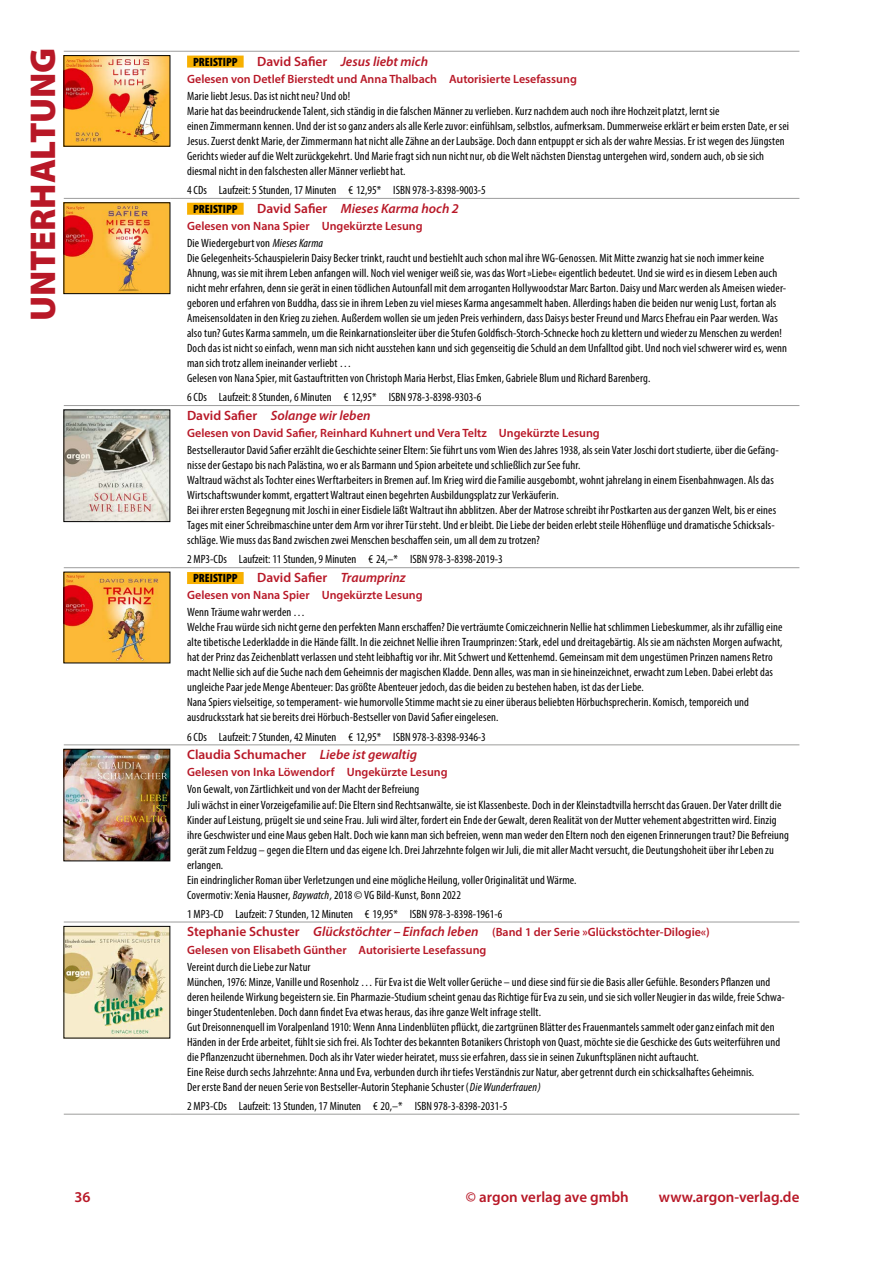
<style>
.page{position:relative;width:893px;height:1263px;background:#fff}
.page>*{position:absolute;margin:0;border:0;box-sizing:border-box;transform-origin:0 0}
.t1{font:900 36px "Myriad Pro";letter-spacing:-.01em;color:#b81827}
.t2{font:600 15px "Myriad Pro";color:#b81827}
.t3{font:italic 600 13.5px "Myriad Pro";color:#b81827}
.t4{font:600 13.5px "Myriad Pro";color:#b81827}
.t5{font:condensed 12px/15px "Myriad Pro";letter-spacing:.01em;color:#000}
.t6{font:600 12px/17.1px "Myriad Pro";color:#b81827}
.t7{font:900 condensed 12px "Myriad Pro";color:#000}
.s1{font-style:normal}
.s2{font-weight:400;font-stretch:condensed;color:#000}
.s3{font-weight:400;font-style:italic;font-stretch:condensed;color:#000}
.s4{font-style:italic}
.s5{font-weight:600;font-stretch:normal;font-size:13.5px;color:#b81827}
.s6{font-weight:600;font-style:italic;font-stretch:normal;font-size:13.5px;color:#b81827}
.s7{font-weight:600;font-stretch:normal;color:#b81827}
</style>
<div class="page">
<hr style="left:64px;top:51px;width:106px;height:1px;background:#9d9d9c">
<hr style="left:170px;top:51px;width:629px;height:1px;background:#9d9d9c">
<hr style="left:64px;top:198px;width:106px;height:1px;background:#9d9d9c">
<hr style="left:170px;top:198px;width:629px;height:1px;background:#9d9d9c">
<hr style="left:64px;top:405px;width:106px;height:1px;background:#9d9d9c">
<hr style="left:170px;top:405px;width:629px;height:1px;background:#9d9d9c">
<hr style="left:64px;top:567px;width:106px;height:1px;background:#9d9d9c">
<hr style="left:170px;top:567px;width:629px;height:1px;background:#9d9d9c">
<hr style="left:64px;top:745px;width:106px;height:1px;background:#9d9d9c">
<hr style="left:170px;top:745px;width:629px;height:1px;background:#9d9d9c">
<hr style="left:64px;top:922px;width:106px;height:1px;background:#9d9d9c">
<hr style="left:170px;top:922px;width:629px;height:1px;background:#9d9d9c">
<hr style="left:64px;top:1114px;width:106px;height:1px;background:#9d9d9c">
<hr style="left:170px;top:1114px;width:629px;height:1px;background:#9d9d9c">
<img style="left:66px;top:57px;width:102px;height:87px">
<div style="left:187px;top:56px;width:57px;height:12px;background:#f7b000"></div>
<img style="left:66px;top:205px;width:102px;height:87px">
<div style="left:187px;top:203px;width:57px;height:12px;background:#f7b000"></div>
<img style="left:66px;top:412px;width:102px;height:108px">
<img style="left:66px;top:574px;width:102px;height:87px">
<div style="left:187px;top:572px;width:57px;height:12px;background:#f7b000"></div>
<img style="left:66px;top:751px;width:102px;height:108px">
<div style="left:64px;top:749px;width:106px;height:112px;border:1px solid #000"></div>
<img style="left:66px;top:928px;width:102px;height:108px">
<h1 class="t1" style="left:19px;top:321px;width:275px;rotate:-90deg">UNTERHALTUNG</h1>
<p class="t7" style="left:193px;top:54px;width:46px">PREISTIPP</p>
<p class="t3" style="left:257px;top:52px;width:173px"><span class="s1">David Safier</span> Jesus liebt mich</p>
<p class="t6" style="left:187px;top:70px;width:391px">Gelesen von Detlef Bierstedt und Anna Thalbach Autorisierte Lesefassung</p>
<p class="t5" style="left:187px;top:88px;width:603px">Marie liebt Jesus. Das ist nicht neu? Und ob!<br>Marie hat das beeindruckende Talent, sich ständig in die falschen Männer zu verlieben. Kurz nachdem auch noch ihre Hochzeit platzt, lernt sie<br>einen Zimmermann kennen. Und der ist so ganz anders als alle Kerle zuvor: einfühlsam, selbstlos, aufmerksam. Dummerweise erklärt er beim ersten Date, er sei Jesus. Zuerst denkt Marie, der Zimmermann hat nicht alle Zähne an der Laubsäge. Doch dann entpuppt er sich als der wahre Messias. Er ist wegen des Jüngsten Gerichts wieder auf die Welt zurückgekehrt. Und Marie fragt sich nun nicht nur, ob die Welt nächsten Dienstag untergehen wird, sondern auch, ob sie sich diesmal nicht in den falschesten aller Männer verliebt hat.</p>
<p class="t5" style="left:187px;top:183px;width:300px">4 CDs Laufzeit: 5 Stunden, 17 Minuten € 12,95* ISBN 978‑3‑8398‑9003‑5</p>
<p class="t7" style="left:193px;top:201px;width:46px">PREISTIPP</p>
<p class="t3" style="left:257px;top:200px;width:203px"><span class="s1">David Safier</span> Mieses Karma hoch 2</p>
<p class="t6" style="left:187px;top:217px;width:237px">Gelesen von Nana Spier Ungekürzte Lesung<br><span class="s2">Die Wiedergeburt von</span> <span class="s3">Mieses Karma</span></p>
<p class="t5" style="left:187px;top:250px;width:601px">Die Gelegenheits-Schauspielerin Daisy Becker trinkt, raucht und bestiehlt auch schon mal ihre WG-Genossen. Mit Mitte zwanzig hat sie noch immer keine Ahnung, was sie mit ihrem Leben anfangen will. Noch viel weniger weiß sie, was das Wort »Liebe« eigentlich bedeutet. Und sie wird es in diesem Leben auch nicht mehr erfahren, denn sie gerät in einen tödlichen Autounfall mit dem arroganten Hollywoodstar Marc Barton. Daisy und Marc werden als Ameisen wieder&shy;geboren und erfahren von Buddha, dass sie in ihrem Leben zu viel mieses Karma angesammelt haben. Allerdings haben die beiden nur wenig Lust, fortan als Ameisensoldaten in den Krieg zu ziehen. Außerdem wollen sie um jeden Preis verhindern, dass Daisys bester Freund und Marcs Ehefrau ein Paar werden. Was also tun? Gutes Karma sammeln, um die Reinkarnationsleiter über die Stufen Goldfisch-Storch-Schnecke hoch zu klettern und wieder zu Menschen zu werden!<br>Doch das ist nicht so einfach, wenn man sich nicht ausstehen kann und sich gegenseitig die Schuld an dem Unfalltod gibt. Und noch viel schwerer wird es, wenn man sich trotz allem ineinander verliebt …<br>Gelesen von Nana Spier, mit Gastauftritten von Christoph Maria Herbst, Elias Emken, Gabriele Blum und Richard Barenberg.</p>
<p class="t5" style="left:187px;top:390px;width:296px">6 CDs Laufzeit: 8 Stunden, 6 Minuten € 12,95* ISBN 978‑3‑8398‑9303‑6</p>
<p class="t3" style="left:187px;top:407px;width:185px"><span class="s1">David Safier</span> Solange wir leben</p>
<p class="t6" style="left:187px;top:424px;width:414px">Gelesen von David Safier, Reinhard Kuhnert und Vera Teltz Ungekürzte Lesung</p>
<p class="t5" style="left:187px;top:443px;width:593px">Bestsellerautor David Safier erzählt die Geschichte seiner Eltern: Sie führt uns vom Wien des Jahres 1938, als sein Vater Joschi dort studierte, über die Gefäng&shy;nisse der Gestapo bis nach Palästina, wo er als Barmann und Spion arbeitete und schließlich zur See fuhr.<br>Waltraud wächst als Tochter eines Werftarbeiters in Bremen auf. Im Krieg wird die Familie ausgebombt, wohnt jahrelang in einem Eisenbahnwagen. Als das Wirtschaftswunder kommt, ergattert Waltraut einen begehrten Ausbildungsplatz zur Verkäuferin.<br>Bei ihrer ersten Begegnung mit Joschi in einer Eisdiele läßt Waltraut ihn abblitzen. Aber der Matrose schreibt ihr Postkarten aus der ganzen Welt, bis er eines Tages mit einer Schreibmaschine unter dem Arm vor ihrer Tür steht. Und er bleibt. Die Liebe der beiden erlebt steile Höhenflüge und dramatische Schicksals&shy;schläge. Wie muss das Band zwischen zwei Menschen beschaffen sein, um all dem zu trotzen?</p>
<p class="t5" style="left:187px;top:552px;width:317px">2 MP3-CDs Laufzeit: 11 Stunden, 9 Minuten € 24,–* ISBN 978‑3‑8398‑2019‑3</p>
<p class="t7" style="left:193px;top:570px;width:46px">PREISTIPP</p>
<p class="t4" style="left:257px;top:569px;width:150px">David Safier <span class="s4">Traumprinz</span></p>
<p class="t6" style="left:187px;top:586px;width:237px">Gelesen von Nana Spier Ungekürzte Lesung</p>
<p class="t5" style="left:187px;top:605px;width:597px">Wenn Träume wahr werden …<br>Welche Frau würde sich nicht gerne den perfekten Mann erschaffen? Die verträumte Comiczeichnerin Nellie hat schlimmen Liebeskummer, als ihr zufällig eine alte tibetische Lederkladde in die Hände fällt. In die zeichnet Nellie ihren Traumprinzen: Stark, edel und dreitagebärtig. Als sie am nächsten Morgen aufwacht, hat der Prinz das Zeichenblatt verlassen und steht leibhaftig vor ihr. Mit Schwert und Kettenhemd. Gemeinsam mit dem ungestümen Prinzen namens Retro macht Nellie sich auf die Suche nach dem Geheimnis der magischen Kladde. Denn alles, was man in sie hineinzeichnet, erwacht zum Leben. Dabei erlebt das ungleiche Paar jede Menge Abenteuer: Das größte Abenteuer jedoch, das die beiden zu bestehen haben, ist das der Liebe.<br>Nana Spiers vielseitige, so temperament- wie humorvolle Stimme macht sie zu einer überaus beliebten Hörbuchsprecherin. Komisch, temporeich und ausdrucksstark hat sie bereits drei Hörbuch-Bestseller von David Safier eingelesen.</p>
<p class="t5" style="left:187px;top:729px;width:300px">6 CDs Laufzeit: 7 Stunden, 42 Minuten € 12,95* ISBN 978‑3‑8398‑9346‑3</p>
<p class="t4" style="left:187px;top:746px;width:232px">Claudia Schumacher <span class="s4">Liebe ist gewaltig</span></p>
<p class="t6" style="left:187px;top:763px;width:262px">Gelesen von Inka Löwendorf Ungekürzte Lesung</p>
<p class="t5" style="left:187px;top:782px;width:603px">Von Gewalt, von Zärtlichkeit und von der Macht der Befreiung<br>Juli wächst in einer Vorzeigefamilie auf: Die Eltern sind Rechtsanwälte, sie ist Klassenbeste. Doch in der Kleinstadtvilla herrscht das Grauen. Der Vater drillt die Kinder auf Leistung, prügelt sie und seine Frau. Juli wird älter, fordert ein Ende der Gewalt, deren Realität von der Mutter vehement abgestritten wird. Einzig ihre Geschwister und eine Maus geben Halt. Doch wie kann man sich befreien, wenn man weder den Eltern noch den eigenen Erinnerungen traut? Die Befreiung gerät zum Feldzug – gegen die Eltern und das eigene Ich. Drei Jahrzehnte folgen wir Juli, die mit aller Macht versucht, die Deutungshoheit über ihr Leben zu erlangen.<br>Ein eindringlicher Roman über Verletzungen und eine mögliche Heilung, voller Originalität und Wärme.<br>Covermotiv: Xenia Hausner, <span class="s4">Baywatch,</span> 2018 © VG Bild-Kunst, Bonn 2022</p>
<p class="t5" style="left:187px;top:904px;width:524px;line-height:18.6px">1 MP3-CD Laufzeit: 7 Stunden, 12 Minuten € 19,95* ISBN 978‑3‑8398‑1961‑6<br><span class="s5">Stephanie Schuster</span> <span class="s6">Glückstöchter – Einfach leben</span> <span class="s7">(Band 1 der Serie »Glückstöchter-Dilogie«)</span></p>
<p class="t6" style="left:187px;top:941px;width:301px">Gelesen von Elisabeth Günther Autorisierte Lesefassung</p>
<p class="t5" style="left:187px;top:959px;width:599px">Vereint durch die Liebe zur Natur<br>München, 1976: Minze, Vanille und Rosenholz … Für Eva ist die Welt voller Gerüche – und diese sind für sie die Basis aller Gefühle. Besonders Pflanzen und deren heilende Wirkung begeistern sie. Ein Pharmazie-Studium scheint genau das Richtige für Eva zu sein, und sie sich voller Neugier in das wilde, freie Schwa&shy;binger Studentenleben. Doch dann findet Eva etwas heraus, das ihre ganze Welt infrage stellt.<br>Gut Dreisonnenquell im Voralpenland 1910: Wenn Anna Lindenblüten pflückt, die zartgrünen Blätter des Frauenmantels sammelt oder ganz einfach mit den Händen in der Erde arbeitet, fühlt sie sich frei. Als Tochter des bekannten Botanikers Christoph von Quast, möchte sie die Geschicke des Guts weiterführen und die Pflanzenzucht übernehmen. Doch als ihr Vater wieder heiratet, muss sie erfahren, dass sie in seinen Zukunftsplänen nicht auftaucht.<br>Eine Reise durch sechs Jahrzehnte: Anna und Eva, verbunden durch ihr tiefes Verständnis zur Natur, aber getrennt durch ein schicksalhaftes Geheimnis.<br>Der erste Band der neuen Serie von Bestseller-Autorin Stephanie Schuster (<span class="s4">Die Wunderfrauen)</span></p>
<p class="t5" style="left:187px;top:1098px;width:322px">2 MP3-CDs Laufzeit: 13 Stunden, 17 Minuten € 20,–* ISBN 978‑3‑8398‑2031‑5</p>
<p class="t2" style="left:74px;top:1187px;width:18px">36</p>
<p class="t2" style="left:466px;top:1187px;width:164px">© argon verlag ave gmbh</p>
<p class="t2" style="left:659px;top:1187px;width:142px">www.argon-verlag.de</p>
</div>
